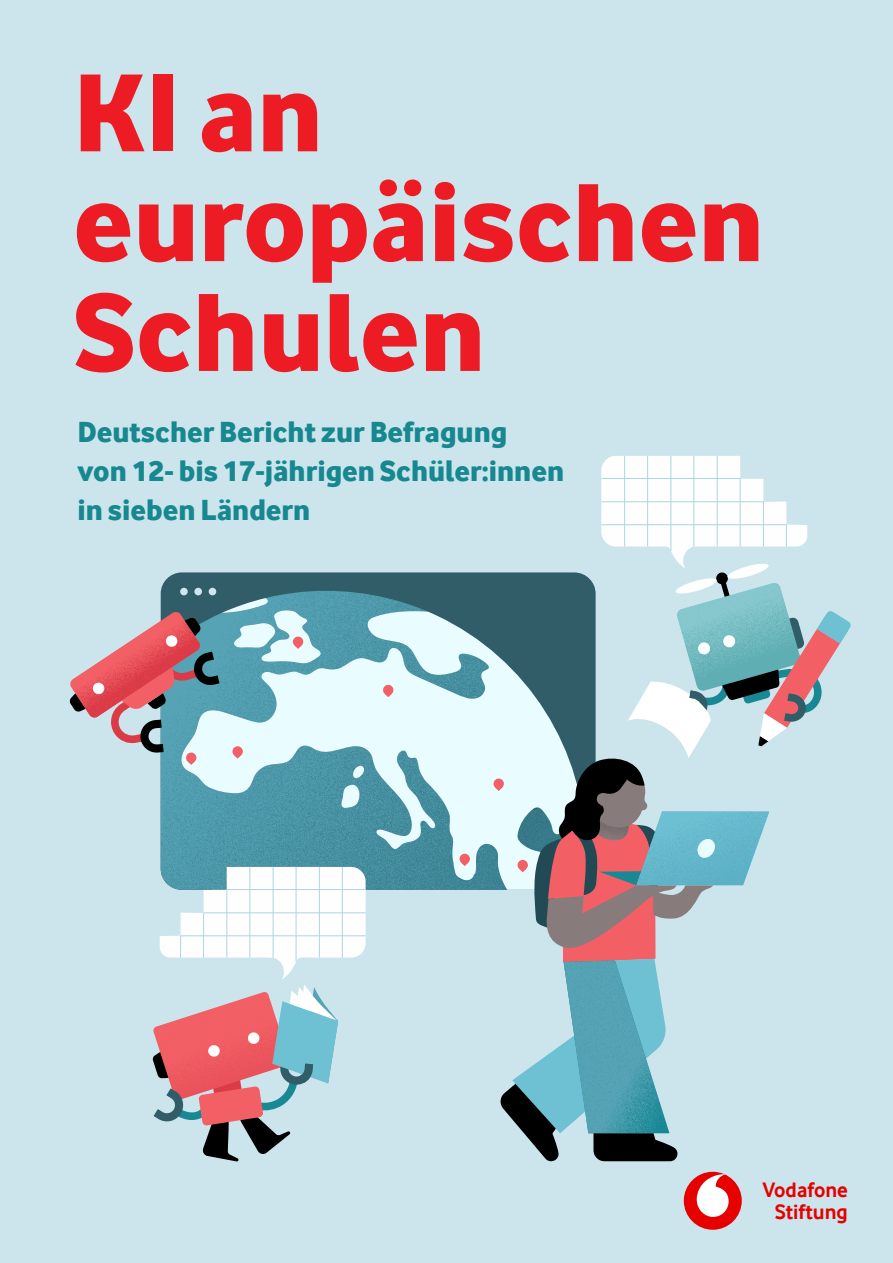
<style>
.page{position:relative;width:893px;height:1263px;background:#cce5ec}
.page>*{position:absolute;margin:0;border:0;box-sizing:border-box;transform-origin:0 0}
.t1{font:115.05px/109.8px "Vodafone Ex B";color:#ed1c24}
.t2{font:30px/39px "Vodafone Ex B";color:#178890}
.t3{font:700 21.45px/22.5px "Vodafone Rg";color:#e60000;text-align:center}
</style>
<div class="page">
<svg style="left:161px;top:572px;width:334px;height:16px;background:#38636e"></svg>
<svg style="left:161px;top:591px;width:334px;height:276px;background:#448291"></svg>
<svg style="left:181px;top:611px;width:314px;height:279px;background:#8fc0cb"></svg>
<div style="left:383px;top:685px;width:10px;height:10px;background:#f26066;border-radius:50%"></div>
<svg style="left:385px;top:694px;width:7px;height:3px"></svg>
<div style="left:460px;top:854px;width:10px;height:10px;background:#f26066;border-radius:50%"></div>
<svg style="left:461px;top:863px;width:7px;height:3px"></svg>
<svg style="left:495px;top:456px;width:356px;height:706px"></svg>
<svg style="left:69px;top:598px;width:252px;height:167px"></svg>
<svg style="left:152px;top:867px;width:214px;height:294px"></svg>
<div style="left:684px;top:1172px;width:58px;height:58px;background:#e60000;border-radius:50%"></div>
<svg style="left:697px;top:1174px;width:32px;height:43px"></svg>
<h1 class="t1" style="left:73px;top:54px;width:693px">KI an europäischen<br>Schulen</h1>
<p class="t2" style="left:78px;top:411px;width:488px">Deutscher Bericht zur Befragung von 12- bis 17-jährigen Schüler:innen in sieben Ländern</p>
<p class="t3" style="left:762px;top:1178px;width:87px">Vodafone<br>Stiftung</p>
</div>
